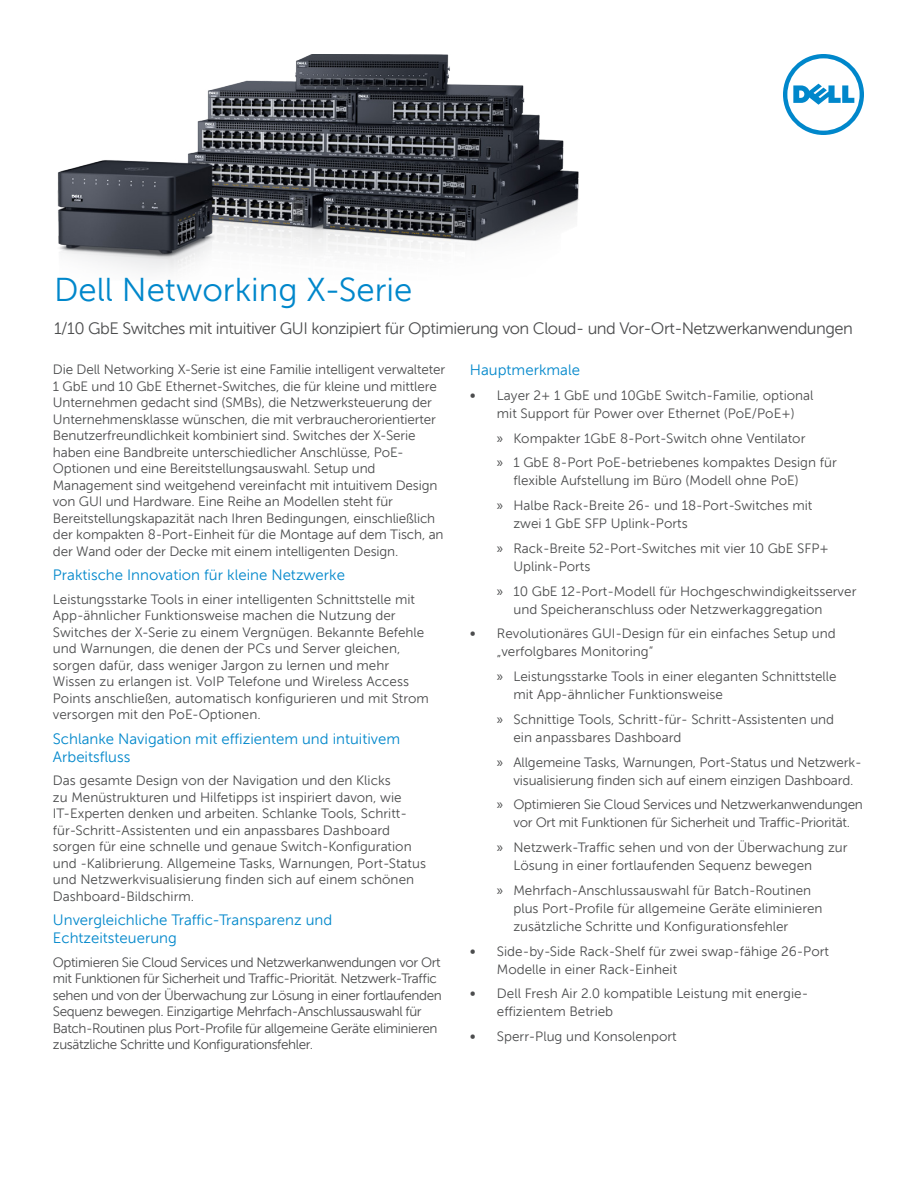
<style>
.page{position:relative;width:918px;height:1188px;background:#fff}
.page>*{position:absolute;margin:0;border:0;box-sizing:border-box;transform-origin:0 0}
.Document_Headline{font:33px "Museo Sans For Dell";color:#0087cb}
.Body_Headline{font:16.5px "Museo Sans For Dell";letter-spacing:-.03em;color:#4b4c4d}
.Body_Text{font:15px/18px "Museo Sans For Dell";color:#0087cb}
.Body_Headline-2{font:15px "Museo Sans For Dell";color:#0087cb}
.Body_Headline-3{font:13.5px/18px "Museo Sans For Dell";color:#4b4c4d}
.Body_Text-2{font:13.5px/16.5px "Museo Sans For Dell";color:#4b4c4d}
.Body_Text-3{font:13.5px/16.5px "Museo Sans For Dell";letter-spacing:-.03em;color:#4b4c4d}
.Body_Headline-4{font:13.5px/18px "Museo Sans For Dell";letter-spacing:-.02em;color:#4b4c4d;text-align:center}
.s1{font-size:15px}
.s2{font-family:"Myriad Pro";font-size:15px}
</style>
<div class="page">
<svg style="left:783px;top:54px;width:81px;height:81px"></svg>
<img style="left:57px;top:54px;width:522px;height:218px">
<p class="Document_Headline" style="left:54px;top:272px;width:360px">Dell Networking X-Serie</p>
<p class="Body_Headline" style="left:54px;top:320px;width:800px">1/10 GbE Switches mit intuitiver GUI konzipiert für Optimierung von Cloud- und Vor-Ort-Netzwerkanwendungen</p>
<p class="Body_Headline-3" style="left:53px;top:361px;width:394px;line-height:16.5px">Die Dell Networking X-Serie ist eine Familie intelligent verwalteter 1 GbE und 10 GbE Ethernet-Switches, die für kleine und mittlere Unternehmen gedacht sind (SMBs), die Netzwerksteuerung der Unternehmensklasse wünschen, die mit verbraucherorientierter Benutzerfreundlichkeit kombiniert sind. Switches der X-Serie haben eine Bandbreite unterschiedlicher Anschlüsse, PoE-Optionen und eine Bereitstellungsauswahl. Setup und Management sind weitgehend vereinfacht mit intuitivem Design von GUI und Hardware. Eine Reihe an Modellen steht für Bereitstellungskapazität nach Ihren Bedingungen, einschließlich der kompakten 8-Port-Einheit für die Montage auf dem Tisch, an der Wand oder der Decke mit einem intelligenten Design.</p>
<p class="Body_Headline-2" style="left:53px;top:567px;width:294px">Praktische Innovation für kleine Netzwerke</p>
<p class="Body_Text-2" style="left:53px;top:591px;width:378px">Leistungsstarke Tools in einer intelligenten Schnittstelle mit App-ähnlicher Funktionsweise machen die Nutzung der Switches der X-Serie zu einem Vergnügen. Bekannte Befehle und Warnungen, die denen der PCs und Server gleichen, sorgen dafür, dass weniger Jargon zu lernen und mehr Wissen zu erlangen ist. VoIP Telefone und Wireless Access Points anschließen, automatisch konfigurieren und mit Strom versorgen mit den PoE-Optionen.</p>
<p class="Body_Text" style="left:53px;top:730px;width:349px">Schlanke Navigation mit effizientem und intuitivem<br>Arbeitsfluss</p>
<p class="Body_Text-2" style="left:53px;top:772px;width:375px">Das gesamte Design von der Navigation und den Klicks<br>zu Menüstrukturen und Hilfetipps ist inspiriert davon, wie IT-Experten denken und arbeiten. Schlanke Tools, Schritt&shy;für-Schritt-Assistenten und ein anpassbares Dashboard sorgen für eine schnelle und genaue Switch-Konfiguration und -Kalibrierung. Allgemeine Tasks, Warnungen, Port-Status und Netzwerkvisualisierung finden sich auf einem schönen Dashboard-Bildschirm.</p>
<p class="Body_Text" style="left:53px;top:911px;width:281px">Unvergleichliche Traffic-Transparenz und<br>Echtzeitsteuerung</p>
<p class="Body_Text-3" style="left:53px;top:954px;width:390px">Optimieren Sie Cloud Services und Netzwerkanwendungen vor Ort mit Funktionen für Sicherheit und Traffic-Priorität. Netzwerk-Traffic sehen und von der Überwachung zur Lösung in einer fortlaufenden Sequenz bewegen. Einzigartige Mehrfach-Anschlussauswahl für Batch-Routinen plus Port-Profile für allgemeine Geräte eliminieren zusätzliche Schritte und Konfigurationsfehler.</p>
<p class="Body_Text" style="left:470px;top:361px;width:112px">Hauptmerkmale</p>
<p class="Body_Headline-3" style="left:470px;top:386px;width:345px;text-align:center"><span class="s1">•</span> Layer 2+ 1 GbE und 10GbE Switch-Familie, optional mit Support für Power over Ethernet (PoE/PoE+)</p>
<p class="Body_Headline-3" style="left:497px;top:429px;width:310px"><span class="s2">»</span> Kompakter 1GbE 8-Port-Switch ohne Ventilator</p>
<p class="Body_Headline-3" style="left:513px;top:454px;width:325px;text-indent:-16px"><span class="s2">»</span> 1 GbE 8-Port PoE-betriebenes kompaktes Design für flexible Aufstellung im Büro (Modell ohne PoE)</p>
<p class="Body_Headline-3" style="left:513px;top:497px;width:301px;text-indent:-16px"><span class="s2">»</span> Halbe Rack-Breite 26- und 18-Port-Switches mit zwei 1 GbE SFP Uplink-Ports</p>
<p class="Body_Headline-3" style="left:513px;top:539px;width:317px;text-indent:-16px"><span class="s2">»</span> Rack-Breite 52-Port-Switches mit vier 10 GbE SFP+<br>Uplink-Ports</p>
<p class="Body_Headline-3" style="left:513px;top:582px;width:345px;text-indent:-16px"><span class="s2">»</span> 10 GbE 12-Port-Modell für Hochgeschwindigkeitsserver und Speicheranschluss oder Netzwerkaggregation</p>
<p class="Body_Headline-3" style="left:497px;top:625px;width:340px;text-indent:-27px"><span class="s1">•</span> Revolutionäres GUI-Design für ein einfaches Setup und „verfolgbares Monitoring“</p>
<p class="Body_Headline-3" style="left:513px;top:668px;width:325px;text-indent:-16px"><span class="s2">»</span> Leistungsstarke Tools in einer eleganten Schnittstelle mit App-ähnlicher Funktionsweise</p>
<p class="Body_Headline-3" style="left:513px;top:710px;width:322px;text-indent:-16px"><span class="s2">»</span> Schnittige Tools, Schritt-für- Schritt-Assistenten und ein anpassbares Dashboard</p>
<p class="Body_Headline-3" style="left:513px;top:753px;width:350px;text-indent:-16px"><span class="s2">»</span> Allgemeine Tasks, Warnungen, Port-Status und Netzwerk&shy;visualisierung finden sich auf einem einzigen Dashboard.</p>
<p class="Body_Headline-4" style="left:497px;top:796px;width:368px"><span class="s2">»</span> Optimieren Sie Cloud Services und Netzwerkanwendungen vor Ort mit Funktionen für Sicherheit und Traffic-Priorität.</p>
<p class="Body_Headline-3" style="left:513px;top:839px;width:336px;text-indent:-16px"><span class="s2">»</span> Netzwerk-Traffic sehen und von der Überwachung zur<br>Lösung in einer fortlaufenden Sequenz bewegen</p>
<p class="Body_Headline-3" style="left:513px;top:881px;width:311px;text-indent:-16px"><span class="s2">»</span> Mehrfach-Anschlussauswahl für Batch-Routinen plus Port-Profile für allgemeine Geräte eliminieren zusätzliche Schritte und Konfigurationsfehler</p>
<p class="Body_Headline-3" style="left:497px;top:942px;width:334px;text-indent:-27px"><span class="s1">•</span> Side-by-Side Rack-Shelf für zwei swap-fähige 26-Port<br>Modelle in einer Rack-Einheit</p>
<p class="Body_Headline-3" style="left:497px;top:985px;width:313px;text-indent:-27px"><span class="s1">•</span> Dell Fresh Air 2.0 kompatible Leistung mit energie&shy;effizientem Betrieb</p>
<p class="Body_Headline-3" style="left:470px;top:1028px;width:208px"><span class="s1">•</span> Sperr-Plug und Konsolenport</p>
</div>
